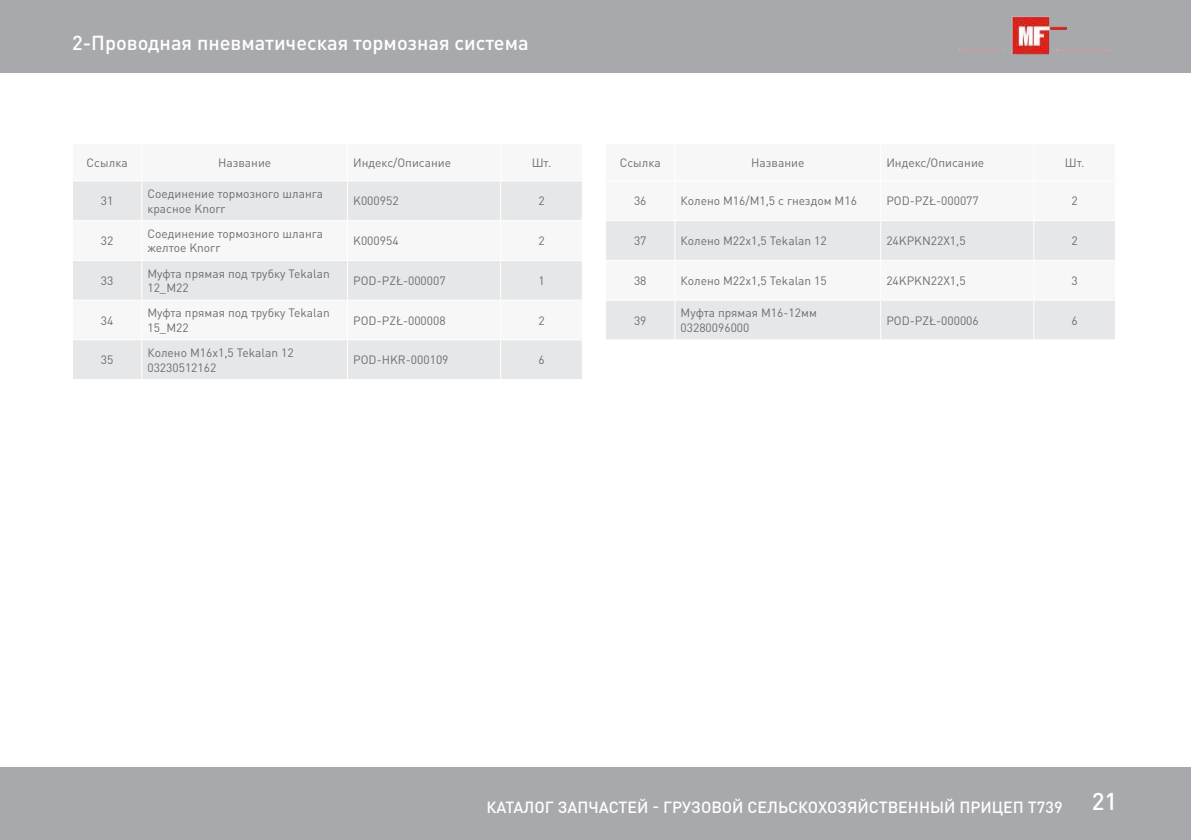
<style>
.page{position:relative;width:1191px;height:840px;background:#fff}
.page>*{position:absolute;margin:0;border:0;box-sizing:border-box;transform-origin:0 0}
.t1{font:500 20px "DIN Pro";color:#fff}
.t2{font:500 16px "DIN Pro";color:#fff}
.t3{font:12px/14.4px "DIN Pro";color:#6c6d70}
.s1{font-size:24px}
</style>
<div class="page">
<div style="left:0;top:0;width:1191px;height:72px;background:#a8a9ad"></div>
<div style="left:0;top:767px;width:1191px;height:72px;background:#a8a9ad"></div>
<img style="left:958px;top:16px;width:153px;height:39px">
<svg style="left:73px;top:181px;width:509px;height:198px;fill:#e6e7e9"></svg>
<hr style="left:141px;top:181px;width:1px;height:39px;background:#fff">
<hr style="left:347px;top:181px;width:1px;height:39px;background:#fff">
<hr style="left:500px;top:181px;width:1px;height:39px;background:#fff">
<hr style="left:72px;top:220px;width:70px;height:1px;background:#fff">
<hr style="left:142px;top:220px;width:205px;height:1px;background:#fff">
<hr style="left:141px;top:221px;width:1px;height:39px;background:#fff">
<hr style="left:347px;top:220px;width:154px;height:1px;background:#fff">
<hr style="left:347px;top:221px;width:1px;height:39px;background:#fff">
<hr style="left:501px;top:220px;width:82px;height:1px;background:#fff">
<hr style="left:500px;top:221px;width:1px;height:39px;background:#fff">
<hr style="left:72px;top:260px;width:70px;height:1px;background:#fff">
<hr style="left:142px;top:260px;width:205px;height:1px;background:#fff">
<hr style="left:141px;top:261px;width:1px;height:38px;background:#fff">
<hr style="left:347px;top:260px;width:154px;height:1px;background:#fff">
<hr style="left:347px;top:261px;width:1px;height:38px;background:#fff">
<hr style="left:501px;top:260px;width:82px;height:1px;background:#fff">
<hr style="left:500px;top:261px;width:1px;height:38px;background:#fff">
<hr style="left:72px;top:299px;width:70px;height:1px;background:#fff">
<hr style="left:142px;top:299px;width:205px;height:1px;background:#fff">
<hr style="left:141px;top:300px;width:1px;height:39px;background:#fff">
<hr style="left:347px;top:299px;width:154px;height:1px;background:#fff">
<hr style="left:347px;top:300px;width:1px;height:39px;background:#fff">
<hr style="left:501px;top:299px;width:82px;height:1px;background:#fff">
<hr style="left:500px;top:300px;width:1px;height:39px;background:#fff">
<hr style="left:72px;top:339px;width:70px;height:1px;background:#fff">
<hr style="left:142px;top:339px;width:205px;height:1px;background:#fff">
<hr style="left:141px;top:340px;width:1px;height:39px;background:#fff">
<hr style="left:347px;top:339px;width:154px;height:1px;background:#fff">
<hr style="left:347px;top:340px;width:1px;height:39px;background:#fff">
<hr style="left:501px;top:339px;width:82px;height:1px;background:#fff">
<hr style="left:500px;top:340px;width:1px;height:39px;background:#fff">
<svg style="left:606px;top:221px;width:509px;height:118px;fill:#e6e7e9"></svg>
<hr style="left:674px;top:221px;width:1px;height:39px;background:#fff">
<hr style="left:880px;top:221px;width:1px;height:39px;background:#fff">
<hr style="left:1033px;top:221px;width:1px;height:39px;background:#fff">
<hr style="left:605px;top:260px;width:70px;height:1px;background:#fff">
<hr style="left:675px;top:260px;width:205px;height:1px;background:#fff">
<hr style="left:674px;top:261px;width:1px;height:38px;background:#fff">
<hr style="left:880px;top:260px;width:153px;height:1px;background:#fff">
<hr style="left:880px;top:261px;width:1px;height:38px;background:#fff">
<hr style="left:1033px;top:260px;width:83px;height:1px;background:#fff">
<hr style="left:1033px;top:261px;width:1px;height:38px;background:#fff">
<hr style="left:605px;top:299px;width:70px;height:1px;background:#fff">
<hr style="left:675px;top:299px;width:205px;height:1px;background:#fff">
<hr style="left:674px;top:300px;width:1px;height:39px;background:#fff">
<hr style="left:880px;top:299px;width:153px;height:1px;background:#fff">
<hr style="left:880px;top:300px;width:1px;height:39px;background:#fff">
<hr style="left:1033px;top:299px;width:83px;height:1px;background:#fff">
<hr style="left:1033px;top:300px;width:1px;height:39px;background:#fff">
<h1 class="t1" style="left:72px;top:29px;width:458px">2-Проводная пневматическая тормозная система</h1>
<p class="t3" style="left:87px;top:155px;width:42px">Ссылка</p>
<p class="t3" style="left:218px;top:155px;width:55px">Название</p>
<p class="t3" style="left:353px;top:155px;width:99px">Индекс/Описание</p>
<p class="t3" style="left:531px;top:155px;width:21px">Шт.</p>
<p class="t3" style="left:101px;top:193px;width:14px">31</p>
<p class="t3" style="left:147px;top:186px;width:177px">Соединение тормозного шланга красное Knorr</p>
<p class="t3" style="left:353px;top:193px;width:47px">K000952</p>
<p class="t3" style="left:538px;top:193px;width:8px">2</p>
<p class="t3" style="left:101px;top:233px;width:14px">32</p>
<p class="t3" style="left:147px;top:226px;width:177px">Соединение тормозного шланга желтое Knorr</p>
<p class="t3" style="left:353px;top:233px;width:47px">K000954</p>
<p class="t3" style="left:538px;top:233px;width:8px">2</p>
<p class="t3" style="left:101px;top:272px;width:14px">33</p>
<p class="t3" style="left:147px;top:265px;width:184px">Муфта прямая под трубку Tekalan<br>12_M22</p>
<p class="t3" style="left:353px;top:272px;width:94px">POD-PZŁ-000007</p>
<p class="t3" style="left:538px;top:272px;width:8px">1</p>
<p class="t3" style="left:101px;top:312px;width:14px">34</p>
<p class="t3" style="left:147px;top:305px;width:184px">Муфта прямая под трубку Tekalan<br>15_M22</p>
<p class="t3" style="left:353px;top:312px;width:94px">POD-PZŁ-000008</p>
<p class="t3" style="left:538px;top:312px;width:8px">2</p>
<p class="t3" style="left:101px;top:352px;width:14px">35</p>
<p class="t3" style="left:147px;top:345px;width:148px">Колено M16x1,5 Tekalan 12<br>03230512162</p>
<p class="t3" style="left:353px;top:352px;width:97px">POD-HKR-000109</p>
<p class="t3" style="left:538px;top:352px;width:8px">6</p>
<p class="t3" style="left:620px;top:155px;width:42px">Ссылка</p>
<p class="t3" style="left:751px;top:155px;width:55px">Название</p>
<p class="t3" style="left:886px;top:155px;width:99px">Индекс/Описание</p>
<p class="t3" style="left:1064px;top:155px;width:21px">Шт.</p>
<p class="t3" style="left:634px;top:193px;width:14px">36</p>
<p class="t3" style="left:680px;top:193px;width:178px">Колено M16/M1,5 с гнездом M16</p>
<p class="t3" style="left:886px;top:193px;width:94px">POD-PZŁ-000077</p>
<p class="t3" style="left:1071px;top:193px;width:8px">2</p>
<p class="t3" style="left:634px;top:233px;width:14px">37</p>
<p class="t3" style="left:680px;top:233px;width:148px">Колено M22x1,5 Tekalan 12</p>
<p class="t3" style="left:886px;top:233px;width:81px">24KPKN22X1,5</p>
<p class="t3" style="left:1071px;top:233px;width:8px">2</p>
<p class="t3" style="left:634px;top:272px;width:14px">38</p>
<p class="t3" style="left:680px;top:272px;width:148px">Колено M22x1,5 Tekalan 15</p>
<p class="t3" style="left:886px;top:272px;width:81px">24KPKN22X1,5</p>
<p class="t3" style="left:1071px;top:272px;width:8px">3</p>
<p class="t3" style="left:634px;top:312px;width:14px">39</p>
<p class="t3" style="left:680px;top:305px;width:138px">Муфта прямая M16-12мм<br>03280096000</p>
<p class="t3" style="left:886px;top:312px;width:94px">POD-PZŁ-000006</p>
<p class="t3" style="left:1071px;top:312px;width:8px">6</p>
<h2 class="t2" style="left:486px;top:795px;width:632px">КАТАЛОГ ЗАПЧАСТЕЙ - ГРУЗОВОЙ СЕЛЬСКОХОЗЯЙСТВЕННЫЙ ПРИЦЕП T739 <span class="s1">21</span></h2>
</div>
